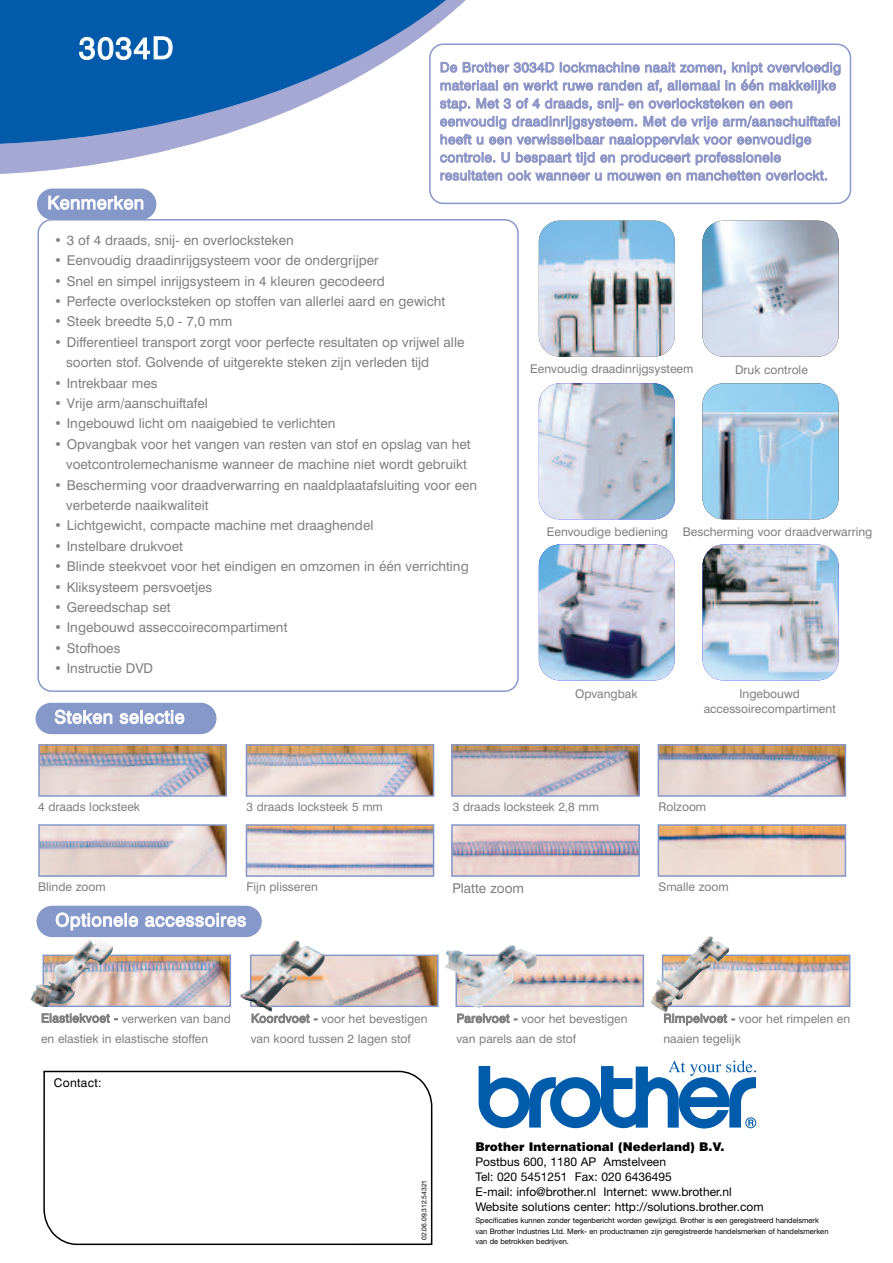
<style>
.page{position:relative;width:893px;height:1263px;background:#fff}
.page>*{position:absolute;margin:0;border:0;box-sizing:border-box;transform-origin:0 0}
.t1{font:30.75px "Swiss 721 BT";letter-spacing:.045em;color:#fff}
.t2{font:18px "Swiss 721 BT";letter-spacing:.03em;color:#fff}
.t3{font:13.5px/20.4px "Swiss 721 BT";color:#808080}
.t4{font:13.5px/18px "Swiss 721 BT";letter-spacing:.03em;color:#8d95c6}
.t5{font:12px/20.4px "Swiss 721 BT";color:#808080}
.t6{font:12px/15px "Helvetica Neue";color:#000}
.t7{font:900 12px "Helvetica";color:#000}
.t8{font:12px "Swiss 721 BT";letter-spacing:.025em;color:#000}
.t9{font:7.5px/10.5px "Helvetica Neue";color:#000}
.t10{font:6.75px "Helvetica Neue";color:#000}
.s1{font-weight:900}
</style>
<div class="page">
<svg style="left:0;top:0;width:466px;height:174px"></svg>
<div style="left:37px;top:189px;width:119px;height:31px;background:#8698c9;border-radius:16px"></div>
<div style="left:37px;top:906px;width:225px;height:31px;background:#8698c9;border-radius:16px"></div>
<svg style="left:43px;top:1071px;width:389px;height:174px"></svg>
<svg style="left:38px;top:219px;width:481px;height:473px"></svg>
<div style="left:36px;top:703px;width:180px;height:31px;background:#8698c9;border-radius:16px"></div>
<img style="left:702px;top:544px;width:137px;height:136px;border-radius:21px">
<img style="left:539px;top:544px;width:136px;height:136px;border-radius:21px">
<img style="left:702px;top:383px;width:137px;height:136px;border-radius:21px">
<img style="left:539px;top:383px;width:136px;height:136px;border-radius:21px">
<img style="left:702px;top:221px;width:137px;height:136px;border-radius:21px">
<img style="left:539px;top:221px;width:136px;height:136px;border-radius:21px">
<svg style="left:429px;top:43px;width:422px;height:161px"></svg>
<img style="left:113px;top:957px;width:115px;height:47px">
<div style="left:43px;top:954px;width:188px;height:53px;border:2px solid #8698c9"></div>
<img style="left:729px;top:957px;width:118px;height:47px">
<div style="left:662px;top:954px;width:188px;height:53px;border:2px solid #8698c9"></div>
<img style="left:325px;top:957px;width:111px;height:47px">
<div style="left:250px;top:954px;width:189px;height:53px;border:2px solid #8698c9"></div>
<img style="left:537px;top:957px;width:104px;height:47px">
<div style="left:455px;top:954px;width:189px;height:53px;border:2px solid #8698c9"></div>
<img style="left:41px;top:747px;width:183px;height:47px">
<div style="left:38px;top:744px;width:189px;height:53px;border:2px solid #8698c9"></div>
<img style="left:661px;top:747px;width:182px;height:47px">
<div style="left:658px;top:744px;width:188px;height:53px;border:2px solid #8698c9"></div>
<img style="left:249px;top:747px;width:182px;height:47px">
<div style="left:246px;top:744px;width:188px;height:53px;border:2px solid #8698c9"></div>
<img style="left:454px;top:747px;width:183px;height:47px">
<div style="left:451px;top:744px;width:189px;height:53px;border:2px solid #8698c9"></div>
<img style="left:41px;top:827px;width:183px;height:47px">
<div style="left:38px;top:824px;width:189px;height:53px;border:2px solid #8698c9"></div>
<img style="left:661px;top:827px;width:182px;height:47px">
<div style="left:658px;top:824px;width:188px;height:53px;border:2px solid #8698c9"></div>
<img style="left:249px;top:827px;width:182px;height:47px">
<div style="left:246px;top:824px;width:188px;height:53px;border:2px solid #8698c9"></div>
<img style="left:454px;top:827px;width:183px;height:47px">
<div style="left:451px;top:824px;width:189px;height:53px;border:2px solid #8698c9"></div>
<img style="left:30px;top:940px;width:83px;height:67px">
<img style="left:240px;top:940px;width:85px;height:71px">
<img style="left:444px;top:945px;width:93px;height:63px">
<img style="left:651px;top:936px;width:78px;height:76px">
<svg style="left:479px;top:1060px;width:277px;height:68px"></svg>
<h1 class="t1" style="left:79px;top:37px;width:96px">3034D</h1>
<h2 class="t2" style="left:47px;top:196px;width:98px">Kenmerken</h2>
<p class="t4" style="left:440px;top:60px;width:403px">De Brother 3034D lockmachine naait zomen, knipt overvloedig materiaal en werkt ruwe randen af, allemaal in één makkelijke stap. Met 3 of 4 draads, snij- en overlocksteken en een eenvoudig draadinrijgsysteem. Met de vrije arm/aanschuiftafel heeft u een verwisselbaar naaioppervlak voor eenvoudige controle. U bespaart tijd en produceert professionele resultaten ook wanneer u mouwen en manchetten overlockt.</p>
<p class="t3" style="left:54px;top:231px;width:241px"><span class="s1">•</span> 3 of 4 draads, snij- en overlocksteken</p>
<p class="t3" style="left:54px;top:252px;width:326px"><span class="s1">•</span> Eenvoudig draadinrijgsysteem voor de ondergrijper</p>
<p class="t3" style="left:54px;top:272px;width:332px"><span class="s1">•</span> Snel en simpel inrijgsysteem in 4 kleuren gecodeerd</p>
<p class="t3" style="left:54px;top:292px;width:393px"><span class="s1">•</span> Perfecte overlocksteken op stoffen van allerlei aard en gewicht</p>
<p class="t3" style="left:54px;top:313px;width:180px"><span class="s1">•</span> Steek breedte 5,0 - 7,0 mm</p>
<p class="t3" style="left:66px;top:333px;width:400px;text-indent:-12px"><span class="s1">•</span> Differentieel transport zorgt voor perfecte resultaten op vrijwel alle soorten stof. Golvende of uitgerekte steken zijn verleden tijd</p>
<p class="t3" style="left:54px;top:374px;width:105px"><span class="s1">•</span> Intrekbaar mes</p>
<p class="t3" style="left:54px;top:394px;width:155px"><span class="s1">•</span> Vrije arm/aanschuiftafel</p>
<p class="t3" style="left:54px;top:415px;width:283px"><span class="s1">•</span> Ingebouwd licht om naaigebied te verlichten</p>
<p class="t3" style="left:54px;top:435px;width:418px;text-align:right"><span class="s1">•</span> Opvangbak voor het vangen van resten van stof en opslag van het voetcontrolemechanisme wanneer de machine niet wordt gebruikt</p>
<p class="t3" style="left:66px;top:476px;width:412px;text-indent:-12px"><span class="s1">•</span> Bescherming voor draadverwarring en naaldplaatafsluiting voor een verbeterde naaikwaliteit</p>
<p class="t3" style="left:54px;top:517px;width:321px"><span class="s1">•</span> Lichtgewicht, compacte machine met draaghendel</p>
<p class="t3" style="left:54px;top:537px;width:130px"><span class="s1">•</span> Instelbare drukvoet</p>
<p class="t3" style="left:54px;top:558px;width:416px"><span class="s1">•</span> Blinde steekvoet voor het eindigen en omzomen in één verrichting</p>
<p class="t3" style="left:54px;top:578px;width:160px"><span class="s1">•</span> Kliksysteem persvoetjes</p>
<p class="t3" style="left:54px;top:598px;width:118px"><span class="s1">•</span> Gereedschap set</p>
<p class="t3" style="left:54px;top:619px;width:235px"><span class="s1">•</span> Ingebouwd asseccoirecompartiment</p>
<p class="t3" style="left:54px;top:639px;width:68px"><span class="s1">•</span> Stofhoes</p>
<p class="t3" style="left:54px;top:660px;width:101px"><span class="s1">•</span> Instructie DVD</p>
<h2 class="t2" style="left:54px;top:710px;width:132px">Steken selectie</h2>
<p class="t5" style="left:530px;top:360px;width:165px">Eenvoudig draadinrijgsysteem</p>
<p class="t5" style="left:735px;top:360px;width:74px">Druk controle</p>
<p class="t5" style="left:547px;top:523px;width:327px">Eenvoudige bediening Bescherming voor draadverwarring</p>
<p class="t5" style="left:575px;top:684px;width:64px">Opvangbak</p>
<p class="t5" style="left:704px;top:687px;width:134px;line-height:15px;text-align:center">Ingebouwd accessoirecompartiment</p>
<p class="t5" style="left:38px;top:798px;width:103px">4 draads locksteek</p>
<p class="t5" style="left:247px;top:798px;width:138px">3 draads locksteek 5 mm</p>
<p class="t5" style="left:453px;top:798px;width:148px">3 draads locksteek 2,8 mm</p>
<p class="t5" style="left:659px;top:798px;width:49px">Rolzoom</p>
<p class="t5" style="left:38px;top:878px;width:69px">Blinde zoom</p>
<p class="t5" style="left:247px;top:878px;width:73px">Fijn plisseren</p>
<p class="t3" style="left:452px;top:879px;width:73px">Platte zoom</p>
<p class="t5" style="left:659px;top:878px;width:72px">Smalle zoom</p>
<h2 class="t2" style="left:55px;top:913px;width:192px">Optionele accessoires</h2>
<p class="t5" style="left:41px;top:1009px;width:191px">Elastiekvoet - verwerken van band en elastiek in elastische stoffen</p>
<p class="t5" style="left:251px;top:1009px;width:178px">Koordvoet - voor het bevestigen van koord tussen 2 lagen stof</p>
<p class="t5" style="left:456px;top:1009px;width:173px">Parelvoet - voor het bevestigen van parels aan de stof</p>
<p class="t5" style="left:663px;top:1009px;width:188px">Rimpelvoet - voor het rimpelen en naaien tegelijk</p>
<p class="t8" style="left:54px;top:1078px;width:49px">Contact:</p>
<p class="t10" style="left:422px;top:1240px;width:62px;rotate:-90deg">02.06.09.312.54321</p>
<p class="t7" style="left:475px;top:1139px;width:250px">Brother International (Nederland) B.V.</p>
<p class="t6" style="left:475px;top:1155px;width:290px">Postbus 600, 1180 AP Amstelveen<br>Tel: 020 5451251 Fax: 020 6436495<br>E-mail: info@brother.nl Internet: www.brother.nl Website solutions center: http://solutions.brother.com</p>
<p class="t9" style="left:475px;top:1216px;width:355px">Specificaties kunnen zonder tegenbericht worden gewijzigd. Brother is een geregistreerd handelsmerk van Brother Industries Ltd. Merk- en productnamen zijn geregistreerde handelsmerken of handelsmerken van de betrokken bedrijven.</p>
</div>
